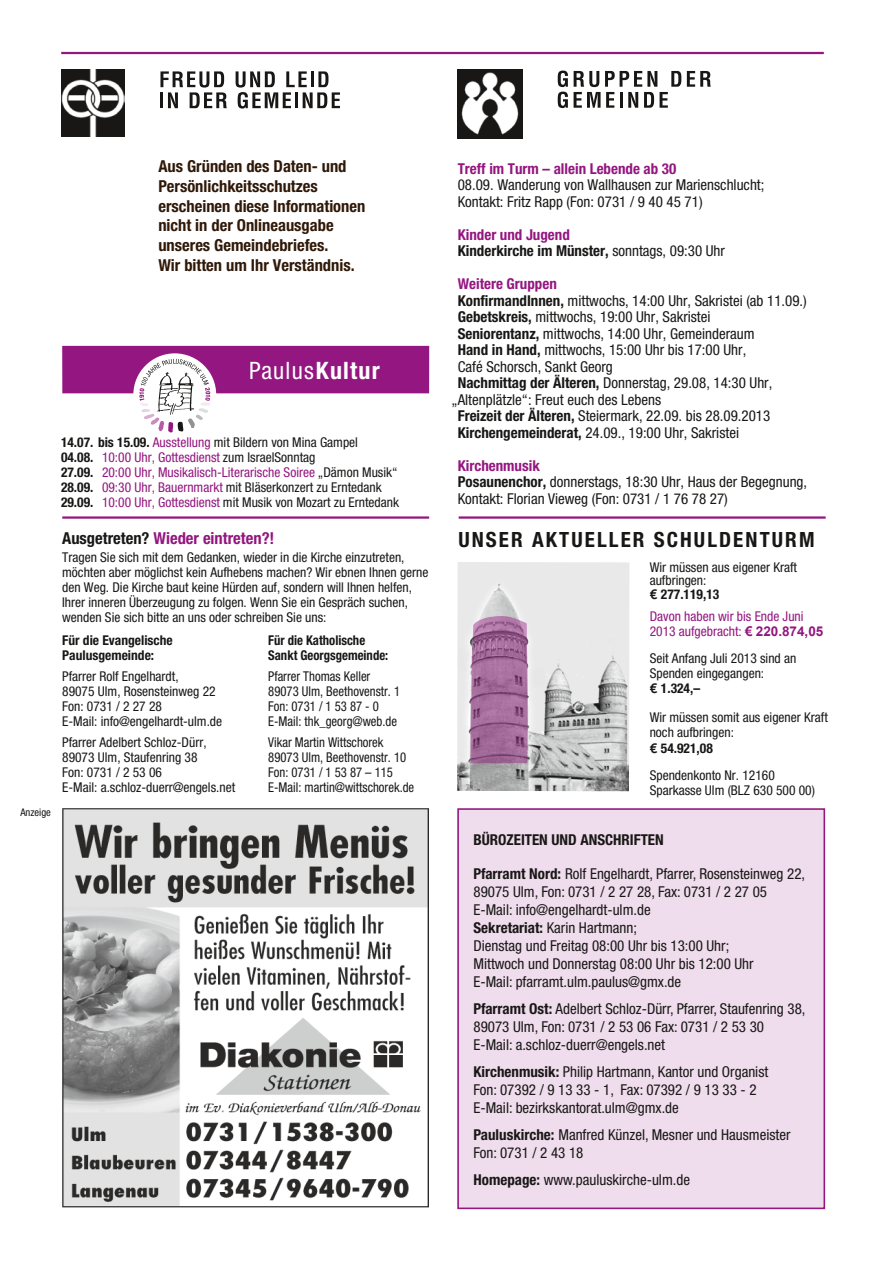
<style>
.page{position:relative;width:893px;height:1263px;background:#fff}
.page>*{position:absolute;margin:0;border:0;box-sizing:border-box;transform-origin:0 0}
.t1{font:condensed 24px "Helvetica Neue";letter-spacing:.05em;color:#fff}
.t2{font:700 condensed 21px "Helvetica Neue";letter-spacing:.1em;color:#181716}
.t3{font:700 condensed 16.5px/19.8px "Helvetica Neue";color:#2f1807}
.t4{font:700 condensed 16.5px "Helvetica Neue";color:#941680}
.t5{font:condensed 15px/18px "Helvetica Neue";color:#181716}
.t6{font:700 condensed 15px/16.5px "Helvetica Neue";color:#181716}
.t7{font:700 condensed 15px "Helvetica Neue";color:#941680}
.t8{font:condensed 13.5px/15px "Helvetica Neue";color:#181716}
.t9{font:condensed 13.5px/15px "Helvetica Neue";color:#941680}
.t10{font:condensed 13.5px/15px "Helvetica Neue";color:#181716;scale:.94 1}
.t11{font:700 condensed 13.5px/15px "Helvetica Neue";color:#181716;scale:.94 1}
.t12{font:700 condensed 13.5px/15px "Helvetica Neue";color:#181716}
.t13{font:condensed 10.5px "Helvetica Neue";color:#181716}
.s1{font-weight:700}
.s2{font-weight:700;color:#181716}
.s3{color:#181716}
.s4{color:#941680}
.s5{font-weight:400}
.s6{font-weight:700;color:#941680}
.s7{font-family:"PKF";font-stretch:normal}
.s8{font-family:"Arial";font-weight:700;font-stretch:normal}
</style>
<div class="page">
<hr style="left:61px;top:52px;width:763px;height:2px;background:#941680">
<img style="left:62px;top:808px;width:367px;height:400px">
<hr style="left:62px;top:516px;width:367px;height:3px;background:#941680">
<img style="left:458px;top:70px;width:64px;height:68px">
<svg style="left:687px;top:71px;width:24px;height:16px"></svg>
<svg style="left:558px;top:71px;width:10px;height:37px"></svg>
<svg style="left:574px;top:71px;width:107px;height:37px"></svg>
<hr style="left:459px;top:516px;width:367px;height:3px;background:#941680">
<svg style="left:160px;top:71px;width:67px;height:37px"></svg>
<svg style="left:236px;top:71px;width:104px;height:38px"></svg>
<img style="left:62px;top:69px;width:62px;height:68px">
<img style="left:457px;top:562px;width:172px;height:229px">
<svg style="left:469px;top:616px;width:64px;height:147px;background:#a879a1"></svg>
<div style="left:457px;top:808px;width:368px;height:401px;background:#efdcec;border:2px solid #941680"></div>
<div style="left:62px;top:346px;width:367px;height:47px;background:#941680"></div>
<div style="left:133px;top:353px;width:83px;height:84px;background:#fff;border-radius:50%"></div>
<svg style="left:139px;top:359px;width:71px;height:74px"></svg>
<p class="t3" style="left:158px;top:156px;width:208px">Aus Gründen des Daten- und<br>Persönlichkeitsschutzes erscheinen diese Informationen nicht in der Onlineausgabe unseres Gemeindebriefes.<br>Wir bitten um Ihr Verständnis.</p>
<h1 class="t1" style="left:249px;top:357px;width:132px">Paulus<span class="s1">Kultur</span></h1>
<p class="t13" style="left:20px;top:806px;width:32px">Anzeige</p>
<p class="t9" style="left:61px;top:434px;width:340px"><span class="s2">14.07. bis 15.09.</span> Ausstellung <span class="s3">mit Bildern von Mina Gampel<br></span><span class="s2">04.08.</span> 10:00 Uhr, Gottesdienst <span class="s3">zum IsraelSonntag<br></span><span class="s2">27.09.</span> 20:00 Uhr, Musikalisch-Literarische Soiree <span class="s3">„Dämon Musik“ </span><span class="s2">28.09.</span> 09:30 Uhr, Bauernmarkt <span class="s3">mit Bläserkonzert zu Erntedank </span><span class="s2">29.09.</span> 10:00 Uhr, Gottesdienst <span class="s3">mit Musik von Mozart zu Erntedank</span></p>
<p class="t4" style="left:62px;top:528px;width:214px"><span class="s3">Ausgetreten?</span> Wieder eintreten?!</p>
<p class="t8" style="left:62px;top:550px;width:368px">Tragen Sie sich mit dem Gedanken, wieder in die Kirche einzutreten, möchten aber möglichst kein Aufhebens machen? Wir ebnen Ihnen gerne den Weg. Die Kirche baut keine Hürden auf, sondern will Ihnen helfen, Ihrer inneren Überzeugung zu folgen. Wenn Sie ein Gespräch suchen, wenden Sie sich bitte an uns oder schreiben Sie uns:</p>
<p class="t12" style="left:62px;top:632px;width:112px">Für die Evangelische<br>Paulusgemeinde:</p>
<p class="t8" style="left:62px;top:668px;width:162px">Pfarrer Rolf Engelhardt,<br>89075 Ulm, Rosensteinweg 22<br>Fon: 0731 / 2 27 28<br>E-Mail: info@engelhardt-ulm.de</p>
<p class="t8" style="left:62px;top:734px;width:174px">Pfarrer Adelbert Schloz-Dürr,<br>89073 Ulm, Staufenring 38<br>Fon: 0731 / 2 53 06<br>E-Mail: a.schloz-duerr@engels.net</p>
<p class="t11" style="left:268px;top:633px;width:129px">Für die Katholische<br>Sankt Georgsgemeinde:</p>
<p class="t10" style="left:268px;top:669px;width:142px">Pfarrer Thomas Keller<br>89073 Ulm, Beethovenstr. 1<br>Fon: 0731 / 1 53 87 - 0<br>E-Mail: thk_georg@web.de</p>
<p class="t10" style="left:268px;top:735px;width:157px">Vikar Martin Wittschorek<br>89073 Ulm, Beethovenstr. 10<br>Fon: 0731 / 1 53 87 – 115<br>E-Mail: martin@wittschorek.de</p>
<p class="t7" style="left:458px;top:159px;width:220px">Treff im Turm – allein Lebende ab 30</p>
<p class="t5" style="left:458px;top:177px;width:308px;line-height:16.5px">08.09. Wanderung von Wallhausen zur Marienschlucht;<br>Kontakt: Fritz Rapp (Fon: 0731 / 9 40 45 71)</p>
<p class="t6" style="left:458px;top:226px;width:269px"><span class="s4">Kinder und Jugend<br></span>Kinderkirche im Münster, <span class="s5">sonntags, 09:30 Uhr</span></p>
<p class="t7" style="left:458px;top:275px;width:101px">Weitere Gruppen</p>
<p class="t5" style="left:458px;top:291px;width:351px"><span class="s1">KonfirmandInnen,</span> mittwochs, 14:00 Uhr, Sakristei (ab 11.09.)</p>
<p class="t5" style="left:458px;top:308px;width:254px"><span class="s1">Gebetskreis,</span> mittwochs, 19:00 Uhr, Sakristei</p>
<p class="t5" style="left:458px;top:324px;width:298px"><span class="s1">Seniorentanz,</span> mittwochs, 14:00 Uhr, Gemeinderaum</p>
<p class="t5" style="left:458px;top:341px;width:290px"><span class="s1">Hand in Hand,</span> mittwochs, 15:00 Uhr bis 17:00 Uhr,</p>
<p class="t5" style="left:458px;top:357px;width:157px">Café Schorsch, Sankt Georg</p>
<p class="t5" style="left:458px;top:374px;width:316px"><span class="s1">Nachmittag der Älteren,</span> Donnerstag, 29.08, 14:30 Uhr,</p>
<p class="t5" style="left:452px;top:390px;width:211px">„Altenplätzle“: Freut euch des Lebens</p>
<p class="t5" style="left:458px;top:407px;width:314px"><span class="s1">Freizeit der Älteren,</span> Steiermark, 22.09. bis 28.09.2013</p>
<p class="t5" style="left:458px;top:423px;width:283px"><span class="s1">Kirchengemeinderat,</span> 24.09., 19:00 Uhr, Sakristei</p>
<p class="t5" style="left:458px;top:457px;width:351px;line-height:16.5px"><span class="s6">Kirchenmusik<br></span><span class="s1">Posaunenchor,</span> donnerstags, 18:30 Uhr, Haus der Begegnung,<br>Kontakt: Florian Vieweg (Fon: 0731 / 1 76 78 27)</p>
<h2 class="t2" style="left:458px;top:527px;width:358px">UNSER AKTUELLER SCHULDENTURM</h2>
<p class="t8" style="left:650px;top:560px;width:149px;line-height:13.5px">Wir müssen aus eigener Kraft aufbringen:<br><span class="s7">¤</span> <span class="s1">277.119,13</span></p>
<p class="t9" style="left:650px;top:609px;width:175px">Davon haben wir bis Ende Juni<br>2013 aufgebracht: <span class="s8">€ 220.874,05</span></p>
<p class="t8" style="left:650px;top:651px;width:148px">Seit Anfang Juli 2013 sind an<br>Spenden eingegangen:<br><span class="s7">¤</span> <span class="s1">1.324,–</span></p>
<p class="t8" style="left:650px;top:709px;width:180px">Wir müssen somit aus eigener Kraft noch aufbringen:</p>
<p class="t8" style="left:650px;top:735px;width:127px;line-height:27px"><span class="s7">¤</span> <span class="s1">54.921,08<br></span>Spendenkonto Nr. 12160</p>
<p class="t8" style="left:650px;top:783px;width:167px">Sparkasse Ulm (BLZ 630 500 00)</p>
<p class="t6" style="left:473px;top:831px;width:192px">BÜROZEITEN UND ANSCHRIFTEN</p>
<p class="t5" style="left:473px;top:865px;width:333px"><span class="s1">Pfarramt Nord:</span> Rolf Engelhardt, Pfarrer, Rosensteinweg 22, 89075 Ulm, Fon: 0731 / 2 27 28, Fax: 0731 / 2 27 05<br>E-Mail: info@engelhardt-ulm.de<br><span class="s1">Sekretariat:</span> Karin Hartmann;<br>Dienstag und Freitag 08:00 Uhr bis 13:00 Uhr;<br>Mittwoch und Donnerstag 08:00 Uhr bis 12:00 Uhr<br>E-Mail: pfarramt.ulm.paulus@gmx.de</p>
<p class="t5" style="left:473px;top:1000px;width:333px"><span class="s1">Pfarramt Ost:</span> Adelbert Schloz-Dürr, Pfarrer, Staufenring 38,<br>89073 Ulm, Fon: 0731 / 2 53 06 Fax: 0731 / 2 53 30<br>E-Mail: a.schloz-duerr@engels.net</p>
<p class="t5" style="left:473px;top:1063px;width:296px"><span class="s1">Kirchenmusik:</span> Philip Hartmann, Kantor und Organist<br>Fon: 07392 / 9 13 33 - 1, Fax: 07392 / 9 13 33 - 2<br>E-Mail: bezirkskantorat.ulm@gmx.de</p>
<p class="t5" style="left:473px;top:1126px;width:319px"><span class="s1">Pauluskirche:</span> Manfred Künzel, Mesner und Hausmeister<br>Fon: 0731 / 2 43 18</p>
<p class="t5" style="left:473px;top:1171px;width:218px"><span class="s1">Homepage:</span> www.pauluskirche-ulm.de</p>
</div>
